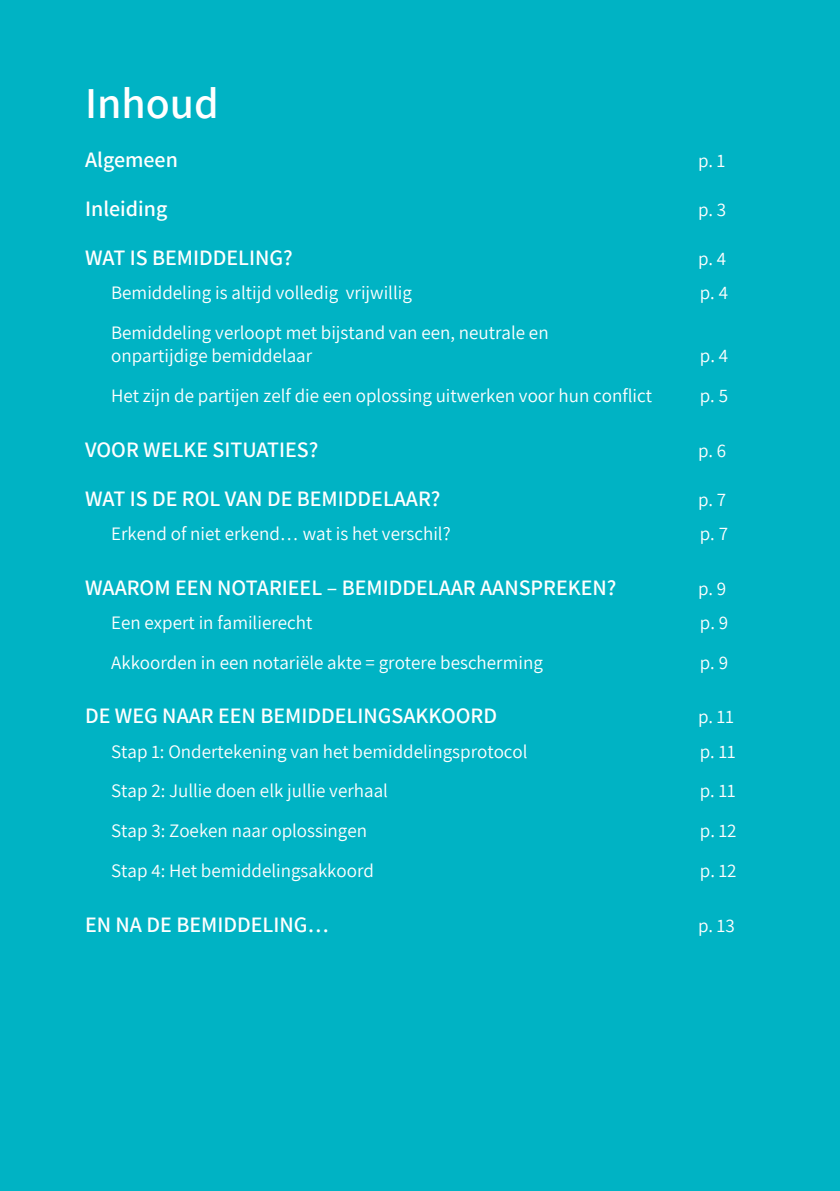
<style>
.page{position:relative;width:840px;height:1191px;background:#fff}
.page>*{position:absolute;margin:0;border:0;box-sizing:border-box;transform-origin:0 0}
.TOC_Title{font:600 44px "Assistant";color:#fff}
.t1{font:600 22px "Assistant";color:#fff}
.t2{font:19px/22.8px "Assistant";color:#fff}
</style>
<div class="page">
<div style="left:0;top:0;width:839px;height:1191px;background:#00b3c4"></div>
<p class="TOC_Title" style="left:85px;top:73px;width:135px">Inhoud</p>
<p class="t1" style="left:85px;top:145px;width:94px">Algemeen</p>
<p class="t2" style="left:697px;top:148px;width:29px">p. 1</p>
<p class="t1" style="left:85px;top:194px;width:84px">Inleiding</p>
<p class="t2" style="left:697px;top:197px;width:30px">p. 3</p>
<p class="t1" style="left:85px;top:243px;width:209px">WAT IS BEMIDDELING?</p>
<p class="t2" style="left:697px;top:247px;width:30px">p. 4</p>
<p class="t2" style="left:111px;top:281px;width:302px">Bemiddeling is altijd volledig vrijwillig</p>
<p class="t2" style="left:699px;top:281px;width:30px">p. 4</p>
<p class="t2" style="left:111px;top:321px;width:439px">Bemiddeling verloopt met bijstand van een, neutrale en onpartijdige bemiddelaar</p>
<p class="t2" style="left:699px;top:343px;width:30px">p. 4</p>
<p class="t2" style="left:111px;top:383px;width:542px">Het zijn de partijen zelf die een oplossing uitwerken voor hun conflict</p>
<p class="t2" style="left:699px;top:383px;width:30px">p. 5</p>
<p class="t1" style="left:85px;top:434px;width:235px">VOOR WELKE SITUATIES?</p>
<p class="t2" style="left:697px;top:438px;width:30px">p. 6</p>
<p class="t1" style="left:85px;top:483px;width:357px">WAT IS DE ROL VAN DE BEMIDDELAAR?</p>
<p class="t2" style="left:697px;top:487px;width:30px">p. 7</p>
<p class="t2" style="left:111px;top:521px;width:341px">Erkend of niet erkend… wat is het verschil?</p>
<p class="t2" style="left:699px;top:521px;width:30px">p. 7</p>
<p class="t1" style="left:85px;top:572px;width:532px">WAAROM EEN NOTARIEEL – BEMIDDELAAR AANSPREKEN?</p>
<p class="t2" style="left:697px;top:576px;width:30px">p. 9</p>
<p class="t2" style="left:111px;top:610px;width:203px">Een expert in familierecht</p>
<p class="t2" style="left:699px;top:610px;width:30px">p. 9</p>
<p class="t2" style="left:111px;top:650px;width:433px">Akkoorden in een notariële akte = grotere bescherming</p>
<p class="t2" style="left:699px;top:650px;width:30px">p. 9</p>
<p class="t1" style="left:85px;top:701px;width:413px">DE WEG NAAR EEN BEMIDDELINGSAKKOORD</p>
<p class="t2" style="left:697px;top:705px;width:37px">p. 11</p>
<p class="t2" style="left:111px;top:739px;width:418px">Stap 1: Ondertekening van het bemiddelingsprotocol</p>
<p class="t2" style="left:699px;top:739px;width:38px">p. 11</p>
<p class="t2" style="left:111px;top:778px;width:278px">Stap 2: Jullie doen elk jullie verhaal</p>
<p class="t2" style="left:699px;top:778px;width:38px">p. 11</p>
<p class="t2" style="left:111px;top:818px;width:257px">Stap 3: Zoeken naar oplossingen</p>
<p class="t2" style="left:699px;top:818px;width:38px">p. 12</p>
<p class="t2" style="left:111px;top:858px;width:264px">Stap 4: Het bemiddelingsakkoord</p>
<p class="t2" style="left:699px;top:858px;width:38px">p. 12</p>
<p class="t1" style="left:85px;top:909px;width:246px">EN NA DE BEMIDDELING…</p>
<p class="t2" style="left:697px;top:913px;width:38px">p. 13</p>
</div>
